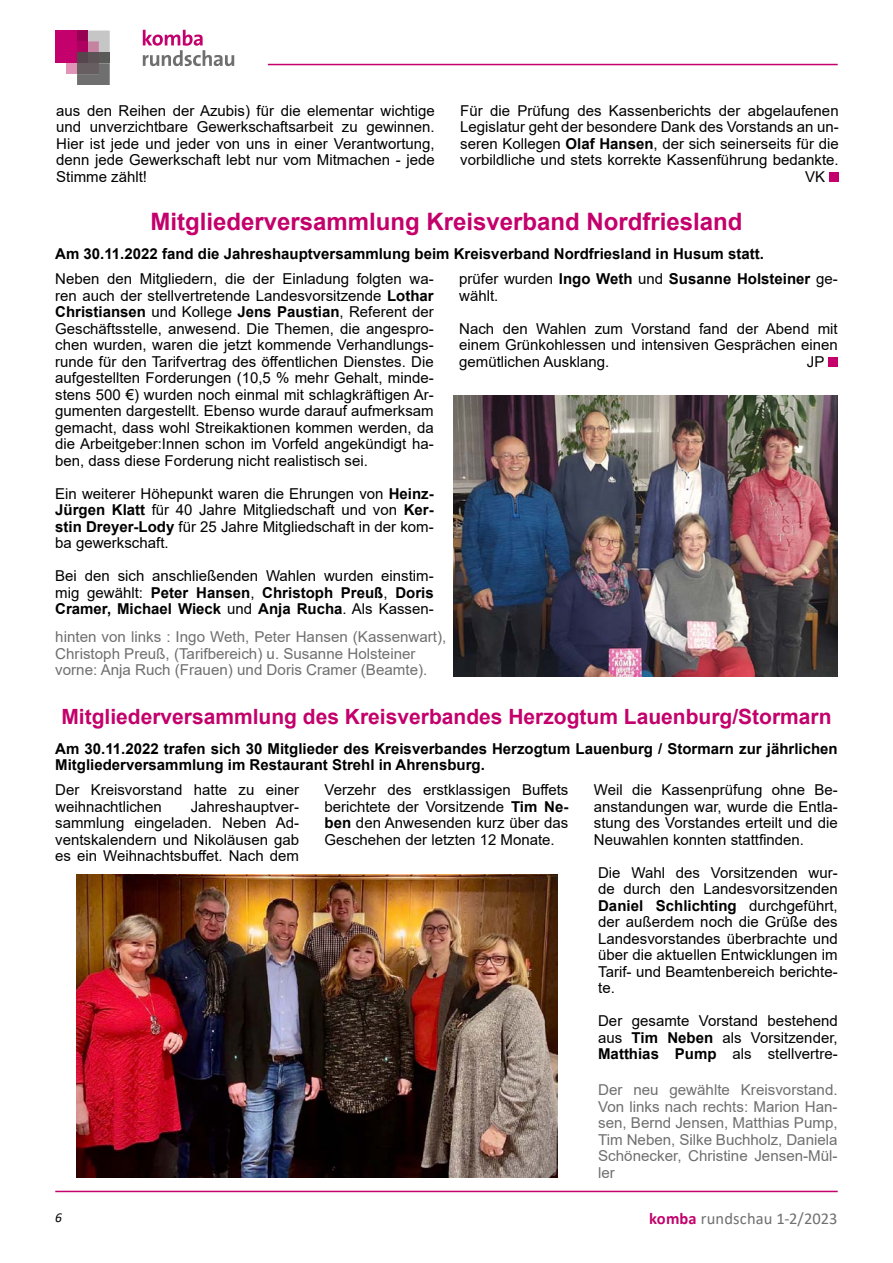
<style>
.page{position:relative;width:893px;height:1263px;background:#fff}
.page>*{position:absolute;margin:0;border:0;box-sizing:border-box;transform-origin:0 0}
.t1{font:700 24px "Arial";color:#c3006b}
.t2{font:700 21px "Arial";color:#c3006b}
.t3{font:16.5px "Calibri";letter-spacing:.01em;color:#706f6f}
.t4{font:15px/16.5px "Arial";color:#000;text-align:justify}
.t5{font:15px/16.5px "Arial";color:#706f6f}
.t6{font:700 15px/16.5px "Arial";color:#000}
.t7{font:italic 13.5px "Calibri";color:#000}
.s1{font-weight:700}
.s2{font-weight:400}
.s3{font-weight:700;color:#c3006b}
</style>
<div class="page">
<hr style="left:268px;top:64px;width:570px;height:1px;background:#c3006b">
<hr style="left:55px;top:1191px;width:783px;height:1px;background:#c3006b">
<svg style="left:143px;top:30px;width:91px;height:36px"></svg>
<div style="left:55px;top:31px;width:22px;height:32px;background:#c3006b"></div>
<div style="left:77px;top:31px;width:11px;height:10px;background:#980053"></div>
<div style="left:77px;top:41px;width:11px;height:11px;background:#ae005f"></div>
<div style="left:77px;top:52px;width:11px;height:11px;background:#55454c"></div>
<svg style="left:88px;top:31px;width:22px;height:21px"></svg>
<div style="left:88px;top:52px;width:11px;height:11px;background:#5b5356"></div>
<div style="left:99px;top:52px;width:11px;height:11px;background:#5a5a59"></div>
<svg style="left:77px;top:63px;width:33px;height:22px"></svg>
<div style="left:66px;top:63px;width:11px;height:11px;background:#e094b7"></div>
<img style="left:453px;top:396px;width:385px;height:280px">
<img style="left:77px;top:874px;width:480px;height:304px">
<div style="left:828px;top:357px;width:10px;height:10px;background:#c3006b"></div>
<div style="left:829px;top:173px;width:10px;height:9px;background:#c3006b"></div>
<p class="t4" style="left:56px;top:102px;width:380px">aus den Reihen der Azubis) für die elementar wichtige und unverzichtbare Gewerkschaftsarbeit zu gewinnen.<br>Hier ist jede und jeder von uns in einer Verantwortung, denn jede Gewerkschaft lebt nur vom Mitmachen - jede Stimme zählt!</p>
<p class="t4" style="left:460px;top:102px;width:380px">Für die Prüfung des Kassenberichts der abgelaufenen</p>
<p class="t4" style="left:460px;top:119px;width:380px">Legislatur geht der besondere Dank des Vorstands an un-</p>
<p class="t4" style="left:460px;top:135px;width:380px">seren Kollegen <span class="s1">Olaf Hansen</span>, der sich seinerseits für die</p>
<p class="t4" style="left:460px;top:152px;width:380px">vorbildliche und stets korrekte Kassenführung bedankte.</p>
<p class="t4" style="left:805px;top:168px;width:22px">VK</p>
<h1 class="t1" style="left:150px;top:205px;width:594px">Mitgliederversammlung Kreisverband Nordfriesland</h1>
<p class="t6" style="left:55px;top:246px;width:710px">Am 30.11.2022 fand die Jahreshauptversammlung beim Kreisverband Nordfriesland in Husum statt.</p>
<p class="t4" style="left:55px;top:271px;width:380px">Neben den Mitgliedern, die der Einladung folgten wa&shy;ren auch der stellvertretende Landesvorsitzende <span class="s1">Lothar Christiansen</span> und Kollege <span class="s1">Jens Paustian</span>, Referent der Geschäftsstelle, anwesend. Die Themen, die angespro&shy;chen wurden, waren die jetzt kommende Verhandlungs&shy;runde für den Tarifvertrag des öffentlichen Dienstes. Die aufgestellten Forderungen (10,5 % mehr Gehalt, minde&shy;stens 500 €) wurden noch einmal mit schlagkräftigen Ar&shy;gumenten dargestellt. Ebenso wurde darauf aufmerksam gemacht, dass wohl Streikaktionen kommen werden, da die Arbeitgeber:Innen schon im Vorfeld angekündigt ha&shy;ben, dass diese Forderung nicht realistisch sei.</p>
<p class="t4" style="left:55px;top:485px;width:380px">Ein weiterer Höhepunkt waren die Ehrungen von <span class="s1">Heinz-Jürgen Klatt</span> für 40 Jahre Mitgliedschaft und von <span class="s1">Ker&shy;stin Dreyer-Lody</span> für 25 Jahre Mitgliedschaft in der kom&shy;ba gewerkschaft.</p>
<p class="t4" style="left:55px;top:568px;width:380px">Bei den sich anschließenden Wahlen wurden einstim&shy;mig gewählt: <span class="s1">Peter Hansen</span>, <span class="s1">Christoph Preuß</span>, <span class="s1">Doris Cramer, Michael Wieck</span> und <span class="s1">Anja Rucha</span>. Als Kassen-</p>
<p class="t6" style="left:459px;top:271px;width:380px"><span class="s2">prüfer wurden</span> Ingo Weth <span class="s2">und</span> Susanne Holsteiner <span class="s2">ge&shy;wählt.</span></p>
<p class="t4" style="left:459px;top:320px;width:380px">Nach den Wahlen zum Vorstand fand der Abend mit einem Grünkohlessen und intensiven Gesprächen einen gemütlichen Ausklang.</p>
<p class="t4" style="left:807px;top:353px;width:19px">JP</p>
<p class="t5" style="left:55px;top:629px;width:393px">hinten von links : Ingo Weth, Peter Hansen (Kassenwart),<br>Christoph Preuß, (Tarifbereich) u. Susanne Holsteiner vorne: Anja Ruch (Frauen) und Doris Cramer (Beamte).</p>
<h2 class="t2" style="left:61px;top:702px;width:772px">Mitgliederversammlung des Kreisverbandes Herzogtum Lauenburg/Stormarn</h2>
<p class="t6" style="left:55px;top:740px;width:784px">Am 30.11.2022 trafen sich 30 Mitglieder des Kreisverbandes Herzogtum Lauenburg / Stormarn zur jährlichen<br>Mitgliederversammlung im Restaurant Strehl in Ahrensburg.</p>
<p class="t4" style="left:55px;top:781px;width:245px">Der Kreisvorstand hatte zu einer weihnachtlichen</p>
<p class="t4" style="left:325px;top:781px;width:245px">Verzehr des erstklassigen Buffets berichtete der Vorsitzende <span class="s1">Tim Ne&shy;ben</span> den Anwesenden kurz über das Geschehen der letzten 12 Monate.</p>
<p class="t4" style="left:594px;top:781px;width:245px">Weil die Kassenprüfung ohne Be&shy;anstandungen war, wurde die Entla&shy;stung des Vorstandes erteilt und die Neuwahlen konnten stattfinden.</p>
<p class="t4" style="left:598px;top:864px;width:241px">Die Wahl des Vorsitzenden wur&shy;de durch den Landesvorsitzenden <span class="s1">Daniel Schlichting</span> durchgeführt, der außerdem noch die Grüße des Landesvorstandes überbrachte und über die aktuellen Entwicklungen im Tarif- und Beamtenbereich berichte&shy;te.</p>
<p class="t4" style="left:598px;top:1012px;width:241px">Der gesamte Vorstand bestehend aus <span class="s1">Tim Neben</span> als Vorsitzender, <span class="s1">Matthias Pump</span> als stellvertre-</p>
<p class="t5" style="left:598px;top:1082px;width:241px;text-align:justify">Der neu gewählte Kreisvorstand.<br>Von links nach rechts: Marion Han&shy;sen, Bernd Jensen, Matthias Pump, Tim Neben, Silke Buchholz, Daniela Schönecker, Christine Jensen-Mül&shy;ler</p>
<p class="t4" style="left:55px;top:798px;width:245px;text-indent:135px">Jahreshauptver&shy;sammlung eingeladen. Neben Ad&shy;ventskalendern und Nikoläusen gab es ein Weihnachtsbuffet. Nach dem</p>
<p class="t7" style="left:55px;top:1208px;width:8px">6</p>
<p class="t3" style="left:649px;top:1207px;width:190px"><span class="s3">komba</span> rundschau 1-2/2023</p>
</div>
